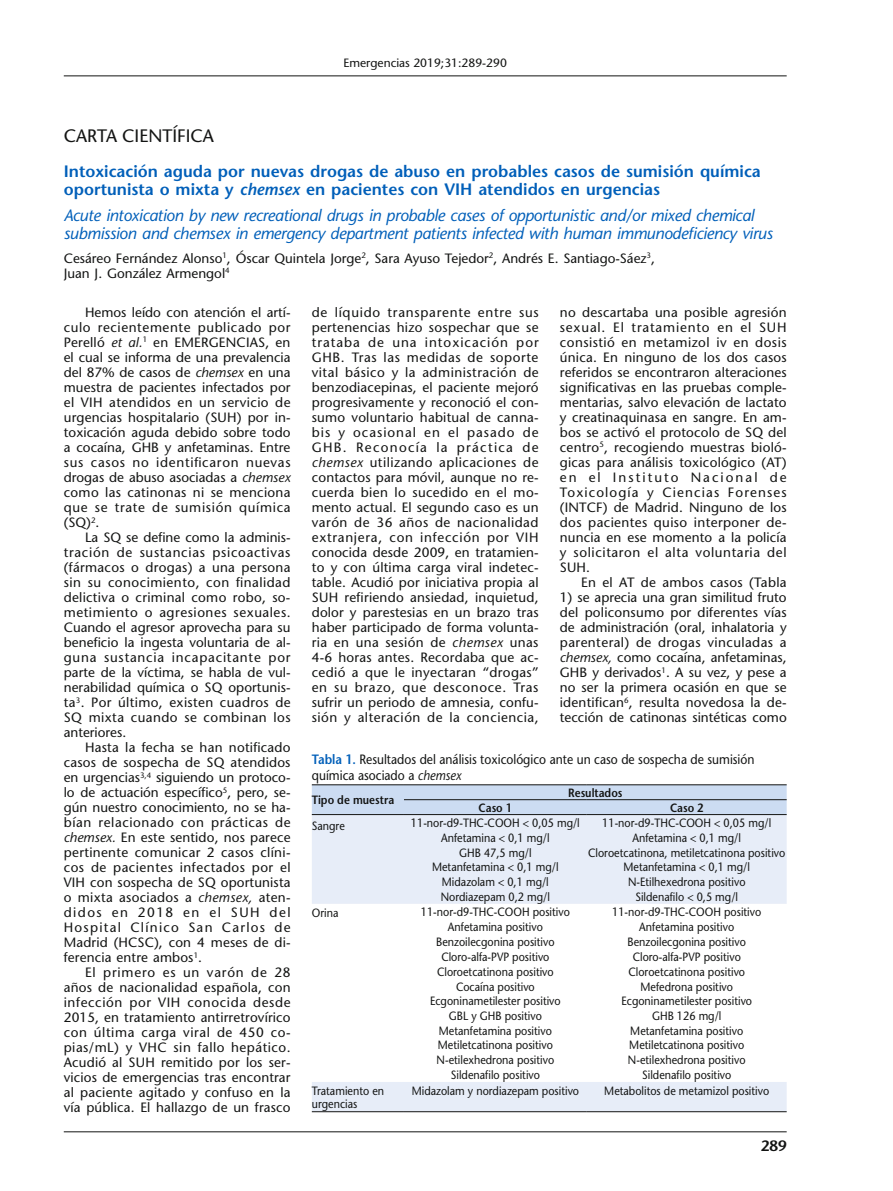
<style>
.page{position:relative;width:893px;height:1191px;background:#fff}
.page>*{position:absolute;margin:0;border:0;box-sizing:border-box;transform-origin:0 0}
.t1{font:18px "Stone Sans";color:#131413}
.t2{font:italic 16.5px/18px "Stone Sans";letter-spacing:-.02em;color:#005fb9}
.t3{font:600 16.5px/18px "Stone Sans";color:#005fb9}
.t4{font:600 15px "Stone Sans";color:#131413}
.t5{font:13.5px/15px "Stone Sans";letter-spacing:.01em;color:#131413;text-align:justify}
.t6{font:13.5px/16.2px "Stone Sans";letter-spacing:.01em;color:#131413;scale:.9 1}
.t7{font:12px/13.5px "Stone Sans";color:#131413;scale:.9 1}
.t8{font:600 12px "Stone Sans";color:#131413;scale:.9 1}
.t9{font:12px "Stone Sans";color:#131413}
.s1{font-style:italic}
.s2{font-weight:600;color:#005fb9}
</style>
<div class="page">
<hr style="left:64px;top:1131px;width:723px;height:1px;background:#131413">
<hr style="left:64px;top:75px;width:723px;height:1px;background:#131413">
<div style="left:312px;top:785px;width:475px;height:29px;background:#ccdcf2"></div>
<div style="left:312px;top:815px;width:475px;height:296px;background:#e7edf8"></div>
<svg style="left:312px;top:904px;width:475px;height:178px"></svg>
<hr style="left:312px;top:1111px;width:92px;height:1px;background:#131413">
<hr style="left:404px;top:1111px;width:183px;height:1px;background:#131413">
<hr style="left:587px;top:1111px;width:200px;height:1px;background:#131413">
<hr style="left:404px;top:814px;width:183px;height:1px;background:#131413">
<hr style="left:587px;top:814px;width:200px;height:1px;background:#131413">
<hr style="left:404px;top:784px;width:183px;height:1px;background:#131413">
<hr style="left:587px;top:784px;width:200px;height:1px;background:#131413">
<hr style="left:404px;top:799px;width:183px;height:1px;background:#131413">
<hr style="left:587px;top:799px;width:200px;height:1px;background:#131413">
<hr style="left:312px;top:784px;width:92px;height:1px;background:#131413">
<hr style="left:312px;top:814px;width:92px;height:1px;background:#131413">
<p class="t9" style="left:343px;top:56px;width:165px">Emergencias 2019;31:289-290</p>
<h1 class="t1" style="left:64px;top:125px;width:152px">CARTA CIENTÍFICA</h1>
<p class="t3" style="left:64px;top:162px;width:698px">Intoxicación aguda por nuevas drogas de abuso en probables casos de sumisión química oportunista o mixta y <span class="s1">chemsex</span> en pacientes con VIH atendidos en urgencias</p>
<p class="t2" style="left:64px;top:207px;width:710px">Acute intoxication by new recreational drugs in probable cases of opportunistic and/or mixed chemical submission and chemsex in emergency department patients infected with human immunodeficiency virus</p>
<p class="t5" style="left:64px;top:251px;width:593px">Cesáreo Fernández Alonso<sup>1</sup>, Óscar Quintela Jorge<sup>2</sup>, Sara Ayuso Tejedor<sup>2</sup>, Andrés E. Santiago-Sáez<sup>3</sup>,<br>Juan J. González Armengol<sup>4</sup></p>
<p class="t5" style="left:64px;top:305px;width:228px;text-indent:21px">Hemos leído con atención el artí&shy;culo recientemente publicado por Perelló <span class="s1">et al.</span><sup>1</sup> en EMERGENCIAS, en el cual se informa de una prevalencia del 87% de casos de <span class="s1">chemsex</span> en una muestra de pacientes infectados por el VIH atendidos en un servicio de urgencias hospitalario (SUH) por in&shy;toxicación aguda debido sobre todo a cocaína, GHB y anfetaminas. Entre sus casos no identificaron nuevas drogas de abuso asociadas a <span class="s1">chemsex </span>como las catinonas ni se menciona que se trate de sumisión química (SQ)<sup>2</sup>.</p>
<p class="t5" style="left:64px;top:530px;width:228px;text-indent:21px">La SQ se define como la adminis&shy;tración de sustancias psicoactivas (fármacos o drogas) a una persona sin su conocimiento, con finalidad delictiva o criminal como robo, so&shy;metimiento o agresiones sexuales.<br>Cuando el agresor aprovecha para su beneficio la ingesta voluntaria de al&shy;guna sustancia incapacitante por parte de la víctima, se habla de vul&shy;nerabilidad química o SQ oportunis&shy;ta<sup>3</sup>. Por último, existen cuadros de SQ mixta cuando se combinan los anteriores.</p>
<p class="t5" style="left:64px;top:740px;width:228px;text-indent:21px">Hasta la fecha se han notificado casos de sospecha de SQ atendidos en urgencias<sup>3,4</sup> siguiendo un protoco&shy;lo de actuación específico<sup>5</sup>, pero, se&shy;gún nuestro conocimiento, no se ha&shy;bían relacionado con prácticas de <span class="s1">chemsex.</span> En este sentido, nos parece pertinente comunicar 2 casos clíni&shy;cos de pacientes infectados por el VIH con sospecha de SQ oportunista o mixta asociados a <span class="s1">chemsex,</span> aten&shy;didos en 2018 en el SUH del Hospital Clínico San Carlos de Madrid (HCSC), con 4 meses de di&shy;ferencia entre ambos<sup>1</sup>.</p>
<p class="t5" style="left:64px;top:965px;width:228px;text-indent:21px">El primero es un varón de 28 años de nacionalidad española, con infección por VIH conocida desde 2015, en tratamiento antirretrovírico con última carga viral de 450 co&shy;pias/mL) y VHC sin fallo hepático.<br>Acudió al SUH remitido por los ser&shy;vicios de emergencias tras encontrar al paciente agitado y confuso en la vía pública. El hallazgo de un frasco</p>
<p class="t5" style="left:312px;top:305px;width:228px">de líquido transparente entre sus pertenencias hizo sospechar que se trataba de una intoxicación por GHB. Tras las medidas de soporte vital básico y la administración de benzodiacepinas, el paciente mejoró progresivamente y reconoció el con&shy;sumo voluntario habitual de canna&shy;bis y ocasional en el pasado de GHB. Reconocía la práctica de <span class="s1">chemsex</span> utilizando aplicaciones de contactos para móvil, aunque no re&shy;cuerda bien lo sucedido en el mo&shy;mento actual. El segundo caso es un varón de 36 años de nacionalidad extranjera, con infección por VIH conocida desde 2009, en tratamien&shy;to y con última carga viral indetec&shy;table. Acudió por iniciativa propia al SUH refiriendo ansiedad, inquietud, dolor y parestesias en un brazo tras haber participado de forma volunta&shy;ria en una sesión de <span class="s1">chemsex</span> unas 4-6 horas antes. Recordaba que ac&shy;cedió a que le inyectaran “drogas” en su brazo, que desconoce. Tras sufrir un periodo de amnesia, confu&shy;sión y alteración de la conciencia,</p>
<p class="t5" style="left:560px;top:305px;width:228px">no descartaba una posible agresión sexual. El tratamiento en el SUH consistió en metamizol iv en dosis única. En ninguno de los dos casos referidos se encontraron alteraciones significativas en las pruebas comple&shy;mentarias, salvo elevación de lactato y creatinaquinasa en sangre. En am&shy;bos se activó el protocolo de SQ del centro<sup>5</sup>, recogiendo muestras bioló&shy;gicas para análisis toxicológico (AT) en el Instituto Nacional de Toxicología y Ciencias Forenses (INTCF) de Madrid. Ninguno de los dos pacientes quiso interponer de&shy;nuncia en ese momento a la policía y solicitaron el alta voluntaria del SUH.</p>
<p class="t5" style="left:581px;top:575px;width:207px">En el AT de ambos casos (Tabla</p>
<p class="t5" style="left:560px;top:590px;width:228px">1) se aprecia una gran similitud fruto del policonsumo por diferentes vías de administración (oral, inhalatoria y parenteral) de drogas vinculadas a <span class="s1">chemsex,</span> como cocaína, anfetaminas, GHB y derivados<sup>1</sup>. A su vez, y pese a no ser la primera ocasión en que se identifican<sup>6</sup>, resulta novedosa la de&shy;tección de catinonas sintéticas como</p>
<p class="t6" style="left:312px;top:751px;width:493px"><span class="s2">Tabla 1.</span> Resultados del análisis toxicológico ante un caso de sospecha de sumisión química asociado a <span class="s1">chemsex</span></p>
<p class="t8" style="left:312px;top:793px;width:93px">Tipo de muestra</p>
<p class="t8" style="left:568px;top:785px;width:62px">Resultados</p>
<p class="t8" style="left:479px;top:800px;width:39px">Caso 1</p>
<p class="t8" style="left:670px;top:800px;width:39px">Caso 2</p>
<p class="t7" style="left:312px;top:819px;width:38px">Sangre</p>
<p class="t7" style="left:411px;top:816px;width:189px">11-nor-d9-THC-COOH &lt; 0,05 mg/l</p>
<p class="t7" style="left:602px;top:816px;width:189px">11-nor-d9-THC-COOH &lt; 0,05 mg/l</p>
<p class="t7" style="left:441px;top:830px;width:122px">Anfetamina &lt; 0,1 mg/l</p>
<p class="t7" style="left:632px;top:830px;width:122px">Anfetamina &lt; 0,1 mg/l</p>
<p class="t7" style="left:459px;top:845px;width:82px">GHB 47,5 mg/l</p>
<p class="t7" style="left:588px;top:845px;width:221px">Cloroetcatinona, metiletcatinona positivo</p>
<p class="t7" style="left:432px;top:860px;width:142px">Metanfetamina &lt; 0,1 mg/l</p>
<p class="t7" style="left:623px;top:860px;width:142px">Metanfetamina &lt; 0,1 mg/l</p>
<p class="t7" style="left:442px;top:875px;width:120px">Midazolam &lt; 0,1 mg/l</p>
<p class="t7" style="left:628px;top:875px;width:132px">N-Etilhexedrona positivo</p>
<p class="t7" style="left:441px;top:890px;width:123px">Nordiazepam 0,2 mg/l</p>
<p class="t7" style="left:635px;top:890px;width:116px">Sildenafilo &lt; 0,5 mg/l</p>
<p class="t7" style="left:312px;top:905px;width:31px">Orina</p>
<p class="t7" style="left:421px;top:905px;width:167px">11-nor-d9-THC-COOH positivo</p>
<p class="t7" style="left:612px;top:905px;width:167px">11-nor-d9-THC-COOH positivo</p>
<p class="t7" style="left:448px;top:920px;width:107px">Anfetamina positivo</p>
<p class="t7" style="left:639px;top:920px;width:107px">Anfetamina positivo</p>
<p class="t7" style="left:436px;top:935px;width:133px">Benzoilecgonina positivo</p>
<p class="t7" style="left:628px;top:935px;width:133px">Benzoilecgonina positivo</p>
<p class="t7" style="left:441px;top:949px;width:122px">Cloro-alfa-PVP positivo</p>
<p class="t7" style="left:633px;top:949px;width:122px">Cloro-alfa-PVP positivo</p>
<p class="t7" style="left:437px;top:964px;width:131px">Cloroetcatinona positivo</p>
<p class="t7" style="left:628px;top:964px;width:131px">Cloroetcatinona positivo</p>
<p class="t7" style="left:456px;top:979px;width:89px">Cocaína positivo</p>
<p class="t7" style="left:640px;top:979px;width:104px">Mefedrona positivo</p>
<p class="t7" style="left:430px;top:994px;width:147px">Ecgoninametilester positivo</p>
<p class="t7" style="left:621px;top:994px;width:147px">Ecgoninametilester positivo</p>
<p class="t7" style="left:449px;top:1008px;width:105px">GBL y GHB positivo</p>
<p class="t7" style="left:652px;top:1008px;width:79px">GHB 126 mg/l</p>
<p class="t7" style="left:439px;top:1023px;width:127px">Metanfetamina positivo</p>
<p class="t7" style="left:630px;top:1023px;width:127px">Metanfetamina positivo</p>
<p class="t7" style="left:438px;top:1038px;width:129px">Metiletcatinona positivo</p>
<p class="t7" style="left:629px;top:1038px;width:129px">Metiletcatinona positivo</p>
<p class="t7" style="left:437px;top:1053px;width:132px">N-etilexhedrona positivo</p>
<p class="t7" style="left:628px;top:1053px;width:132px">N-etilexhedrona positivo</p>
<p class="t7" style="left:451px;top:1068px;width:101px">Sildenafilo positivo</p>
<p class="t7" style="left:642px;top:1068px;width:101px">Sildenafilo positivo</p>
<p class="t7" style="left:312px;top:1083px;width:82px">Tratamiento en urgencias</p>
<p class="t7" style="left:412px;top:1083px;width:188px">Midazolam y nordiazepam positivo</p>
<p class="t7" style="left:604px;top:1083px;width:185px">Metabolitos de metamizol positivo</p>
<p class="t4" style="left:761px;top:1136px;width:27px">289</p>
</div>
